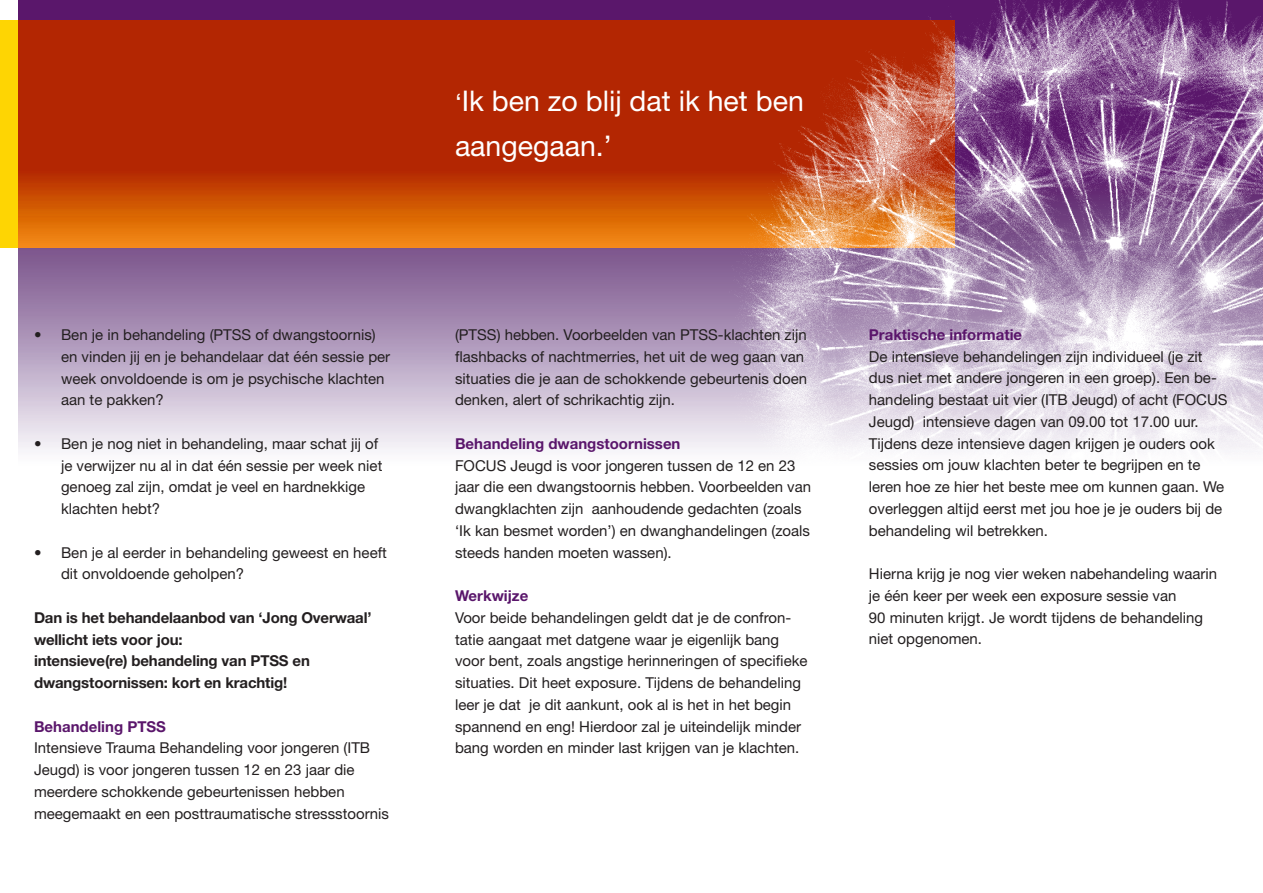
<style>
.page{position:relative;width:1263px;height:893px;background:#fff}
.page>*{position:absolute;margin:0;border:0;box-sizing:border-box;transform-origin:0 0}
.t1{font:28.5px/45px "Helvetica Neue";color:#fff}
.Broodtekst{font:15px/21.8px "Helvetica Neue";color:#231f20}
.Intro{font:700 15px/21.8px "Helvetica Neue";letter-spacing:-.01em;color:#231f20}
.Kopjes{font:700 15px "Helvetica Neue";color:#5a166b}
.s1{font-size:24.3px}
</style>
<div class="page">
<svg style="left:19px;top:0;width:710px;height:450px;background:#ad94b8"></svg>
<svg style="left:0;top:20px;width:729px;height:227px;background:#bf3b03"></svg>
<img style="left:729px;top:0;width:534px;height:450px">
<p class="t1" style="left:455px;top:78px;width:350px"><span class="s1">‘</span>Ik ben zo blij dat ik het ben aangegaan.’</p>
<p class="Broodtekst" style="left:61px;top:324px;width:331px;text-indent:-27px">• Ben je in behandeling (PTSS of dwangstoornis) en vinden jij en je behandelaar dat één sessie per week onvoldoende is om je psychische klachten aan te pakken?</p>
<p class="Broodtekst" style="left:61px;top:432px;width:323px;text-indent:-27px">• Ben je nog niet in behandeling, maar schat jij of je verwijzer nu al in dat één sessie per week niet genoeg zal zijn, omdat je veel en hardnekkige klachten hebt?</p>
<p class="Broodtekst" style="left:61px;top:541px;width:327px;text-indent:-27px">• Ben je al eerder in behandeling geweest en heeft dit onvoldoende geholpen?</p>
<p class="Intro" style="left:34px;top:606px;width:339px">Dan is het behandelaanbod van ‘Jong Overwaal’ wellicht iets voor jou:</p>
<p class="Intro" style="left:34px;top:650px;width:277px">intensieve(re) behandeling van PTSS en dwangstoornissen: kort en krachtig!</p>
<p class="Kopjes" style="left:34px;top:717px;width:133px">Behandeling PTSS</p>
<p class="Broodtekst" style="left:34px;top:737px;width:357px">Intensieve Trauma Behandeling voor jongeren (ITB Jeugd) is voor jongeren tussen 12 en 23 jaar die meerdere schokkende gebeurtenissen hebben meegemaakt en een posttraumatische stressstoornis</p>
<p class="Broodtekst" style="left:455px;top:324px;width:354px">(PTSS) hebben. Voorbeelden van PTSS-klachten zijn flashbacks of nachtmerries, het uit de weg gaan van situaties die je aan de schokkende gebeurtenis doen denken, alert of schrikachtig zijn.</p>
<p class="Kopjes" style="left:455px;top:434px;width:227px">Behandeling dwangstoornissen</p>
<p class="Broodtekst" style="left:455px;top:454px;width:358px">FOCUS Jeugd is voor jongeren tussen de 12 en 23 jaar die een dwangstoornis hebben. Voorbeelden van dwangklachten zijn aanhoudende gedachten (zoals ‘Ik kan besmet worden’) en dwanghandelingen (zoals steeds handen moeten wassen).</p>
<p class="Kopjes" style="left:455px;top:586px;width:75px">Werkwijze</p>
<p class="Broodtekst" style="left:455px;top:606px;width:354px">Voor beide behandelingen geldt dat je de confron&shy;tatie aangaat met datgene waar je eigenlijk bang voor bent, zoals angstige herinneringen of specifieke situaties. Dit heet exposure. Tijdens de behandeling leer je dat je dit aankunt, ook al is het in het begin spannend en eng! Hierdoor zal je uiteindelijk minder bang worden en minder last krijgen van je klachten.</p>
<p class="Kopjes" style="left:869px;top:325px;width:155px">Praktische informatie</p>
<p class="Broodtekst" style="left:869px;top:345px;width:360px">De intensieve behandelingen zijn individueel (je zit dus niet met andere jongeren in een groep). Een be&shy;handeling bestaat uit vier (ITB Jeugd) of acht (FOCUS Jeugd) intensieve dagen van 09.00 tot 17.00 uur.<br>Tijdens deze intensieve dagen krijgen je ouders ook sessies om jouw klachten beter te begrijpen en te leren hoe ze hier het beste mee om kunnen gaan. We overleggen altijd eerst met jou hoe je je ouders bij de behandeling wil betrekken.</p>
<p class="Broodtekst" style="left:869px;top:563px;width:350px">Hierna krijg je nog vier weken nabehandeling waarin je één keer per week een exposure sessie van</p>
<p class="Broodtekst" style="left:869px;top:606px;width:336px">90 minuten krijgt. Je wordt tijdens de behandeling niet opgenomen.</p>
</div>
